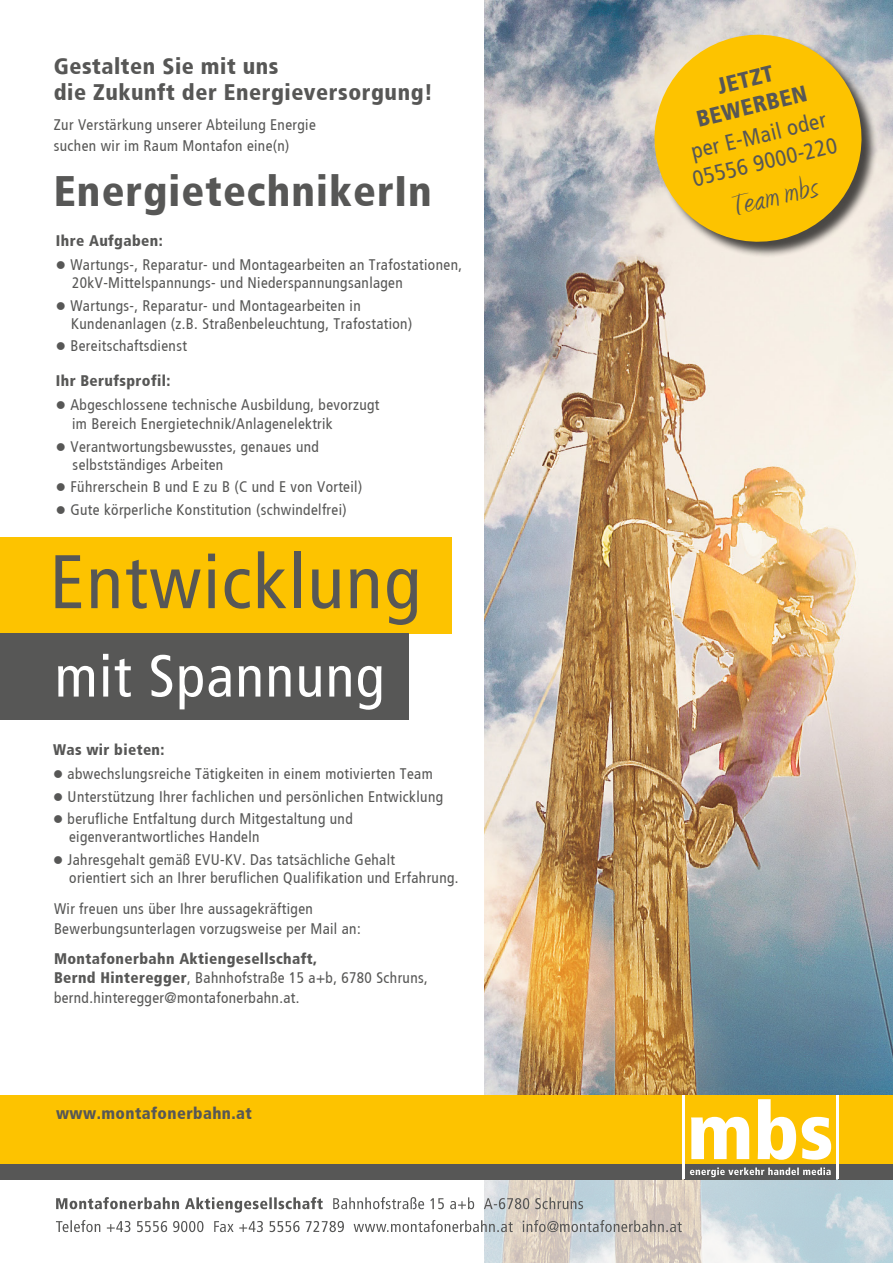
<style>
.page{position:relative;width:893px;height:1263px;background:#fff}
.page>*{position:absolute;margin:0;border:0;box-sizing:border-box;transform-origin:0 0}
.t1{font:condensed 75.75px "Frutiger";letter-spacing:.025em;color:#575756}
.t2{font:condensed 59.4px "Frutiger";letter-spacing:.025em;color:#fff}
.t3{font:900 condensed 42.6px "Frutiger";letter-spacing:.025em;color:#575756}
.t4{font:36.6px "Amienne";color:#575756}
.t5{font:900 condensed 22.65px/27.2px "Frutiger";color:#575756;text-align:center}
.t6{font:condensed 22.65px "Frutiger";color:#575756}
.t7{font:900 condensed 22.5px/25.5px "Frutiger";letter-spacing:.025em;color:#575756}
.t8{font:condensed 22.5px "Frutiger";color:#575756}
.t9{font:condensed 15.3px/18px "Frutiger";letter-spacing:.025em;color:#575756}
.t10{font:900 condensed 15.3px "Frutiger";letter-spacing:.025em;color:#575756}
.t11{font:900 condensed 12.75px "Frutiger";letter-spacing:.025em;color:#575756}
.s1{font-weight:900}
</style>
<div class="page">
<img style="left:485px;top:0;width:408px;height:1095px">
<svg style="left:483px;top:1179px;width:410px;height:84px;background:#ccd3d3"></svg>
<div style="left:684px;top:1095px;width:152px;height:69px;background:#fdc300"></div>
<div style="left:684px;top:1164px;width:152px;height:15px;background:#575756"></div>
<svg style="left:691px;top:1099px;width:140px;height:61px"></svg>
<svg style="left:690px;top:1167px;width:141px;height:10px"></svg>
<div style="left:0;top:1095px;width:682px;height:69px;background:#fdc300"></div>
<div style="left:0;top:1164px;width:682px;height:15px;background:#575756"></div>
<div style="left:838px;top:1095px;width:55px;height:69px;background:#fdc300"></div>
<div style="left:838px;top:1164px;width:55px;height:15px;background:#575756"></div>
<svg style="left:56px;top:1197px;width:267px;height:15px"></svg>
<svg style="left:333px;top:1197px;width:250px;height:12px"></svg>
<svg style="left:56px;top:1220px;width:626px;height:12px"></svg>
<div style="left:0;top:537px;width:451px;height:96px;background:#fdc300"></div>
<div style="left:0;top:633px;width:409px;height:87px;background:#575756"></div>
<div style="left:656px;top:36px;width:222px;height:222px;background:#000;opacity:.7"></div>
<svg style="left:644px;top:24px;width:228px;height:228px;background:#e8c242"></svg>
<h3 class="t7" style="left:54px;top:54px;width:381px">Gestalten Sie mit uns<br>die Zukunft der Energieversorgung!</h3>
<p class="t9" style="left:54px;top:114px;width:263px;line-height:21px">Zur Verstärkung unserer Abteilung Energie suchen wir im Raum Montafon eine(n)</p>
<h3 class="t3" style="left:54px;top:166px;width:380px">EnergietechnikerIn</h3>
<p class="t10" style="left:56px;top:232px;width:108px">Ihre Aufgaben:</p>
<p class="t9" style="left:72px;top:256px;width:391px;text-indent:-16px">● Wartungs-, Reparatur- und Montagearbeiten an Trafostationen,<br>20kV-Mittelspannungs- und Niederspannungsanlagen</p>
<p class="t9" style="left:71px;top:297px;width:343px;text-indent:-15px">● Wartungs-, Reparatur- und Montagearbeiten in<br>Kundenanlagen (z.B. Straßenbeleuchtung, Trafostation)</p>
<p class="t9" style="left:56px;top:337px;width:132px">● Bereitschaftsdienst</p>
<p class="t10" style="left:56px;top:371px;width:116px">Ihr Berufsprofil:</p>
<p class="t9" style="left:72px;top:395px;width:309px;line-height:19.5px;text-indent:-16px">● Abgeschlossene technische Ausbildung, bevorzugt im Bereich Energietechnik/Anlagenelektrik</p>
<p class="t9" style="left:73px;top:438px;width:248px;text-indent:-17px">● Verantwortungsbewusstes, genaues und selbstständiges Arbeiten</p>
<p class="t9" style="left:56px;top:478px;width:308px">● Führerschein B und E zu B (C und E von Vorteil)</p>
<p class="t9" style="left:56px;top:501px;width:292px">● Gute körperliche Konstitution (schwindelfrei)</p>
<h1 class="t1" style="left:50px;top:538px;width:373px">Entwicklung</h1>
<h2 class="t2" style="left:55px;top:641px;width:331px">mit Spannung</h2>
<p class="t10" style="left:53px;top:741px;width:113px">Was wir bieten:</p>
<p class="t9" style="left:53px;top:765px;width:381px">● abwechslungsreiche Tätigkeiten in einem motivierten Team</p>
<p class="t9" style="left:53px;top:787px;width:391px">● Unterstützung Ihrer fachlichen und persönlichen Entwicklung</p>
<p class="t9" style="left:69px;top:810px;width:285px;text-indent:-16px">● berufliche Entfaltung durch Mitgestaltung und eigenverantwortliches Handeln</p>
<p class="t9" style="left:69px;top:850px;width:391px;text-indent:-16px">● Jahresgehalt gemäß EVU-KV. Das tatsächliche Gehalt<br>orientiert sich an Ihrer beruflichen Qualifikation und Erfahrung.</p>
<p class="t9" style="left:54px;top:899px;width:308px;line-height:19.5px">Wir freuen uns über Ihre aussagekräftigen<br>Bewerbungsunterlagen vorzugsweise per Mail an:</p>
<p class="t9" style="left:54px;top:949px;width:375px;line-height:19.5px"><span class="s1">Montafonerbahn Aktiengesellschaft,<br>Bernd Hinteregger</span>, Bahnhofstraße 15 a+b, 6780 Schruns, bernd.hinteregger@montafonerbahn.at.</p>
<p class="t11" style="left:56px;top:1099px;width:153px">www.montafonerbahn.at</p>
<h3 class="t5" style="left:687px;top:80px;width:114px;rotate:-14deg">JETZT<br>BEWERBEN</h3>
<h3 class="t8" style="left:689px;top:139px;width:139px;rotate:-14deg">per E-Mail oder</h3>
<h3 class="t6" style="left:690px;top:167px;width:150px;rotate:-14deg">05556 9000-220</h3>
<h3 class="t4" style="left:727px;top:190px;width:90px;rotate:-13deg">Team mbs</h3>
</div>
